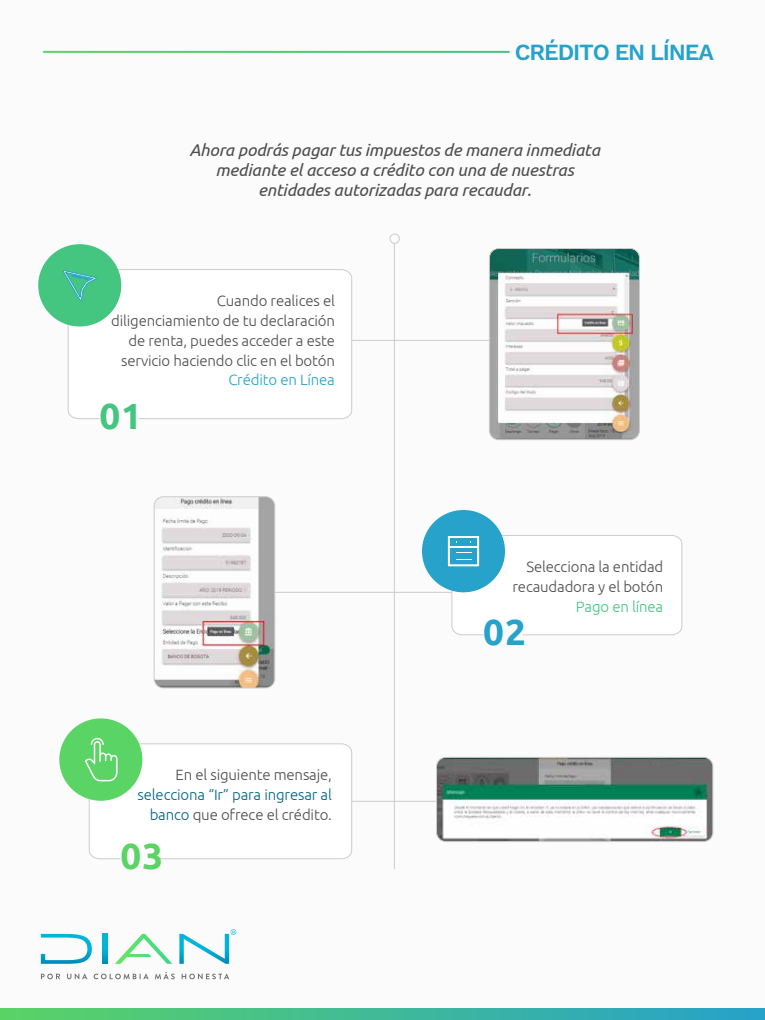
<style>
.page{position:relative;width:765px;height:1020px;background:#fbfbfb}
.page>*{position:absolute;margin:0;border:0;box-sizing:border-box;transform-origin:0 0}
.t1{font:700 36.4px "Ubuntu";color:#44c580}
.t2{font:700 36.4px "Ubuntu";color:#5ad465}
.t3{font:700 36.4px "Ubuntu";color:#26a2cb}
.t4{font:600 23.15px "Work Sans";letter-spacing:-.05em;color:#26a2cb}
.t5{font:italic 17px/19.8px "Ubuntu";letter-spacing:-.01em;color:#4d4d4d;text-align:center}
.t6{font:300 15px "Ubuntu";letter-spacing:-.01em;color:#44c580}
.t7{font:300 14.85px/19.8px "Ubuntu";letter-spacing:-.01em;color:#4d4d4d;text-align:right}
.t8{font:300 14.85px/19.8px "Ubuntu";letter-spacing:-.01em;color:#006484;text-align:right}
.t9{font:300 14.85px "Ubuntu";letter-spacing:-.01em;color:#26a2cb}
.s1{color:#4d4d4d}
</style>
<div class="page">
<svg style="left:41px;top:974px;width:19px;height:5px"></svg>
<svg style="left:67px;top:974px;width:20px;height:5px"></svg>
<svg style="left:94px;top:974px;width:55px;height:5px"></svg>
<svg style="left:155px;top:972px;width:20px;height:7px"></svg>
<svg style="left:182px;top:974px;width:47px;height:5px"></svg>
<svg style="left:115px;top:934px;width:57px;height:30px"></svg>
<svg style="left:41px;top:934px;width:51px;height:30px"></svg>
<svg style="left:103px;top:934px;width:4px;height:30px"></svg>
<svg style="left:179px;top:929px;width:57px;height:35px"></svg>
<svg style="left:0;top:1008px;width:765px;height:12px;background:#40ba97"></svg>
<svg style="left:67px;top:269px;width:286px;height:150px"></svg>
<div style="left:38px;top:244px;width:83px;height:83px;background:#44c580;border-radius:50%"></div>
<svg style="left:63px;top:271px;width:33px;height:29px"></svg>
<div style="left:59px;top:718px;width:83px;height:83px;background:#5ad465;border-radius:50%"></div>
<svg style="left:85px;top:738px;width:268px;height:122px"></svg>
<div style="left:422px;top:510px;width:83px;height:82px;background:#26a2cb;border-radius:50%"></div>
<svg style="left:448px;top:534px;width:235px;height:102px"></svg>
<hr style="left:394px;top:243px;width:1px;height:626px;background:#ccc">
<div style="left:390px;top:234px;width:10px;height:10px;border:1px solid #ccc;border-radius:50%"></div>
<svg style="left:43px;top:51px;width:467px;height:2px"></svg>
<img style="left:491px;top:250px;width:147px;height:188px">
<div style="left:489px;top:248px;width:151px;height:192px;border:1px solid #ccc;border-radius:9px"></div>
<img style="left:154px;top:498px;width:121px;height:190px">
<div style="left:154px;top:496px;width:121px;height:192px;border:1px solid #ccc;border-radius:9px"></div>
<img style="left:438px;top:757px;width:275px;height:83px">
<div style="left:436px;top:757px;width:277px;height:85px;border:1px solid #ccc;border-radius:9px"></div>
<hr style="left:352px;top:340px;width:137px;height:1px;background:#ccc">
<hr style="left:275px;top:592px;width:177px;height:1px;background:#ccc">
<hr style="left:352px;top:801px;width:85px;height:1px;background:#ccc">
<h2 class="t4" style="left:515px;top:38px;width:200px">CRÉDITO EN LÍNEA</h2>
<p class="t5" style="left:189px;top:140px;width:412px">Ahora podrás pagar tus impuestos de manera inmediata mediante el acceso a crédito con una de nuestras entidades autorizadas para recaudar.</p>
<p class="t7" style="left:111px;top:291px;width:225px">Cuando realices el diligenciamiento de tu declaración de renta, puedes acceder a este servicio haciendo clic en el botón</p>
<p class="t9" style="left:228px;top:371px;width:108px">Crédito en Línea</p>
<h1 class="t1" style="left:100px;top:394px;width:44px">01</h1>
<p class="t7" style="left:176px;top:765px;width:158px">En el siguiente mensaje,</p>
<p class="t8" style="left:138px;top:785px;width:196px">selecciona “Ir” para ingresar al banco <span class="s1">que ofrece el crédito.</span></p>
<h1 class="t2" style="left:121px;top:834px;width:44px">03</h1>
<p class="t7" style="left:512px;top:556px;width:152px">Selecciona la entidad recaudadora y el botón</p>
<p class="t6" style="left:576px;top:597px;width:89px">Pago en línea</p>
<h1 class="t3" style="left:483px;top:610px;width:44px">02</h1>
</div>
